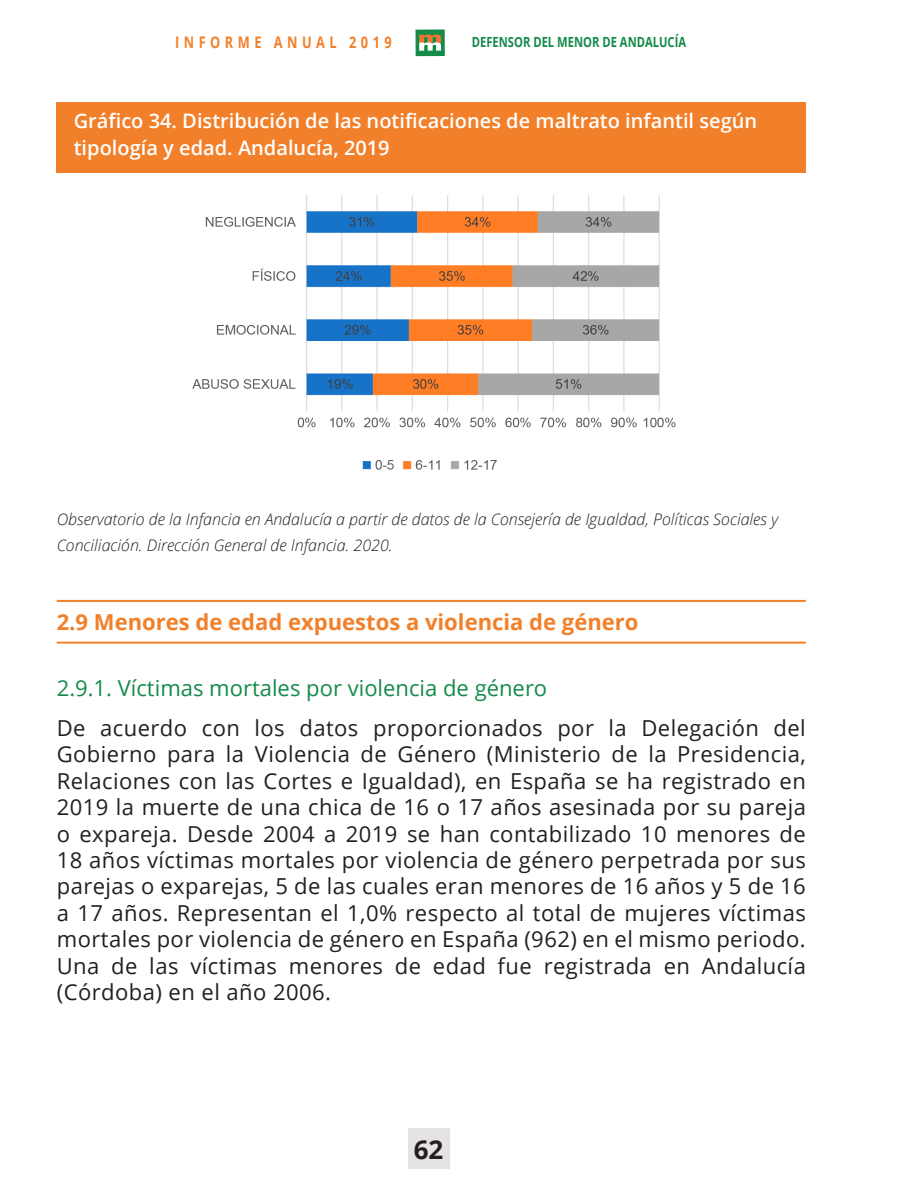
<style>
.page{position:relative;width:908px;height:1191px;background:#fff}
.page>*{position:absolute;margin:0;border:0;box-sizing:border-box;transform-origin:0 0}
.t1{font:700 26px "Open Sans";color:#231f20}
.t2{font:22px/26.4px "Open Sans";letter-spacing:.02em;color:#231f20;text-align:justify}
.t3{font:700 22px "Open Sans";color:#f2802a}
.t4{font:22px "Open Sans";color:#148b49}
.TITULO_GRÁFICO{font:600 20px/26.4px "Open Sans";color:#fff}
.t5{font:italic 300 16px "Open Sans";color:#231f20}
.t6{font:700 16px "Open Sans";letter-spacing:.35em;color:#f2802a;scale:.8 1}
.t7{font:700 14px "Open Sans";color:#148b49;scale:.8 1}
</style>
<div class="page">
<div style="left:408px;top:1128px;width:41px;height:41px;background:#e5e3e2"></div>
<div style="left:415px;top:29px;width:29px;height:27px;background:#148b49"></div>
<svg style="left:419px;top:35px;width:22px;height:16px"></svg>
<div style="left:57px;top:102px;width:748px;height:71px;background:#f2802a"></div>
<hr style="left:57px;top:600px;width:748px;height:2px;background:#f2802a">
<hr style="left:57px;top:641px;width:748px;height:2px;background:#f2802a">
<img style="left:192px;top:195px;width:484px;height:275px">
<p class="t6" style="left:175px;top:31px;width:272px">INFORME ANUAL 2019</p>
<p class="t7" style="left:471px;top:32px;width:269px">DEFENSOR DEL MENOR DE ANDALUCÍA</p>
<p class="TITULO_GRÁFICO" style="left:74px;top:108px;width:684px">Gráfico 34. Distribución de las notificaciones de maltrato infantil según tipología y edad. Andalucía, 2019</p>
<p class="t5" style="left:57px;top:508px;width:722px">Observatorio de la Infancia en Andalucía a partir de datos de la Consejería de Igualdad, Políticas Sociales y</p>
<p class="t5" style="left:57px;top:534px;width:337px">Conciliación. Dirección General de Infancia. 2020.</p>
<p class="t3" style="left:57px;top:607px;width:583px">2.9 Menores de edad expuestos a violencia de género</p>
<p class="t4" style="left:57px;top:673px;width:492px">2.9.1. Víctimas mortales por violencia de género</p>
<p class="t2" style="left:57px;top:714px;width:750px">De acuerdo con los datos proporcionados por la Delegación del Gobierno para la Violencia de Género (Ministerio de la Presidencia, Relaciones con las Cortes e Igualdad), en España se ha registrado en 2019 la muerte de una chica de 16 o 17 años asesinada por su pareja o expareja. Desde 2004 a 2019 se han contabilizado 10 menores de 18 años víctimas mortales por violencia de género perpetrada por sus parejas o exparejas, 5 de las cuales eran menores de 16 años y 5 de 16 a 17 años. Representan el 1,0% respecto al total de mujeres víctimas mortales por violencia de género en España (962) en el mismo periodo.<br>Una de las víctimas menores de edad fue registrada en Andalucía (Córdoba) en el año 2006.</p>
<p class="t1" style="left:413px;top:1131px;width:31px">62</p>
</div>
